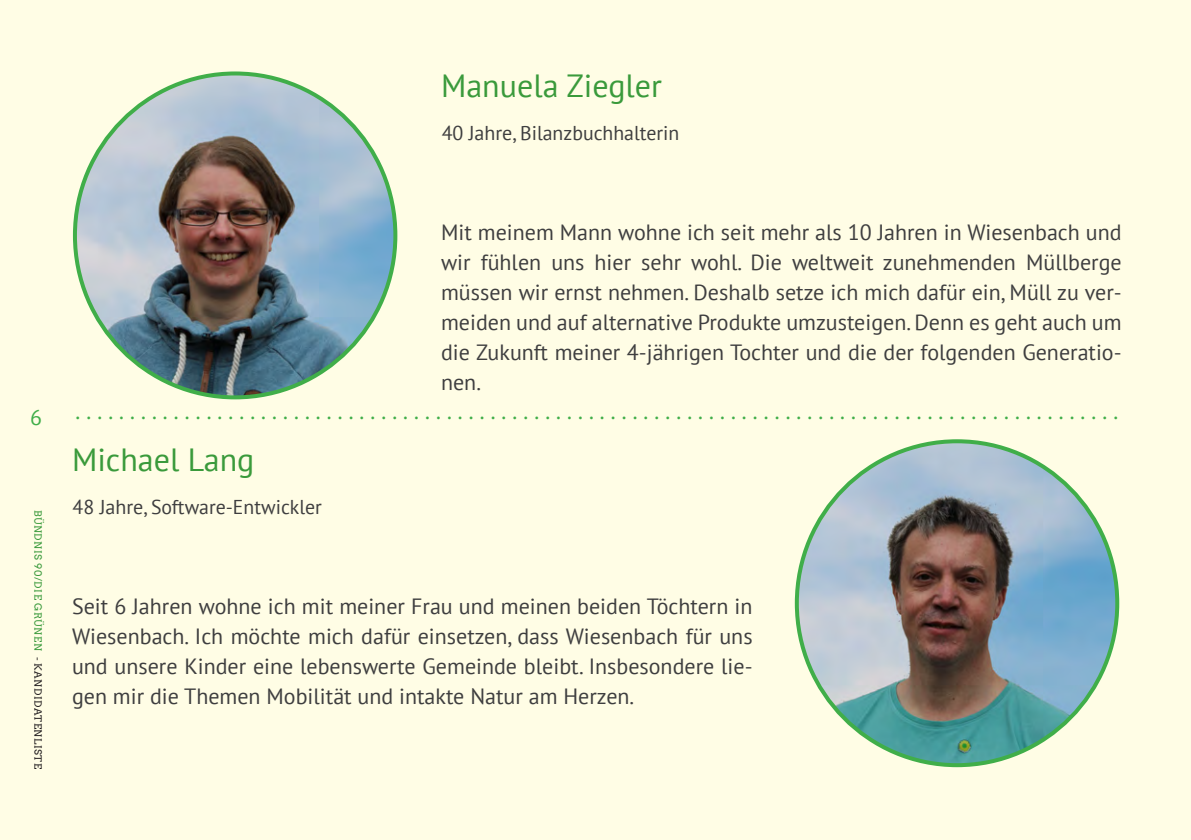
<style>
.page{position:relative;width:1191px;height:840px;background:#fff}
.page>*{position:absolute;margin:0;border:0;box-sizing:border-box;transform-origin:0 0}
.t1{font:32px "PT Sans";color:#3a9a3b}
.t2{font:24px "Minion Pro";color:#40ae49}
.Personen_Fließtext{font:22px/30px "PT Sans";color:#3e3e3f;text-align:justify}
.t3{font:21.2px "PT Sans";color:#40ae49}
.Personen_Information{font:20px "PT Sans";color:#3e3e3f}
.t4{font:10px "Arvo";letter-spacing:.05em;color:#3a9a3b}
.s1{color:#231f20}
</style>
<div class="page">
<div style="left:0;top:0;width:1191px;height:839px;background:#fffde5"></div>
<img style="left:797px;top:441px;width:320px;height:323px">
<img style="left:75px;top:76px;width:320px;height:321px">
<p class="t1" style="left:441px;top:65px;width:222px">Manuela Ziegler</p>
<p class="Personen_Information" style="left:442px;top:120px;width:239px">40 Jahre, Bilanzbuchhalterin</p>
<p class="t3" style="left:30px;top:403px;width:13px">6</p>
<p class="t4" style="left:44px;top:509px;width:261px;rotate:90deg">BÜNDNIS 90/DIE GRÜNEN <span class="s1">- KANDIDATENLISTE</span></p>
<p class="Personen_Fließtext" style="left:441px;top:216px;width:682px">Mit meinem Mann wohne ich seit mehr als 10 Jahren in Wiesenbach und wir fühlen uns hier sehr wohl. Die weltweit zunehmenden Müllberge müssen wir ernst nehmen. Deshalb setze ich mich dafür ein, Müll zu ver&shy;meiden und auf alternative Produkte umzusteigen. Denn es geht auch um die Zukunft meiner 4-jährigen Tochter und die der folgenden Generatio&shy;nen.</p>
<p class="t2" style="left:75px;top:395px;width:1044px">. . . . . . . . . . . . . . . . . . . . . . . . . . . . . . . . . . . . . . . . . . . . . . . . . . . . . . . . . . . . . . . . . . . . . . . . . . . . . . . . . . . . . . . . . . . . . . . .</p>
<p class="t1" style="left:72px;top:439px;width:184px">Michael Lang</p>
<p class="Personen_Information" style="left:73px;top:494px;width:251px">48 Jahre, Software-Entwickler</p>
<p class="Personen_Fließtext" style="left:72px;top:590px;width:682px">Seit 6 Jahren wohne ich mit meiner Frau und meinen beiden Töchtern in Wiesenbach. Ich möchte mich dafür einsetzen, dass Wiesenbach für uns und unsere Kinder eine lebenswerte Gemeinde bleibt. Insbesondere lie&shy;gen mir die Themen Mobilität und intakte Natur am Herzen.</p>
</div>
